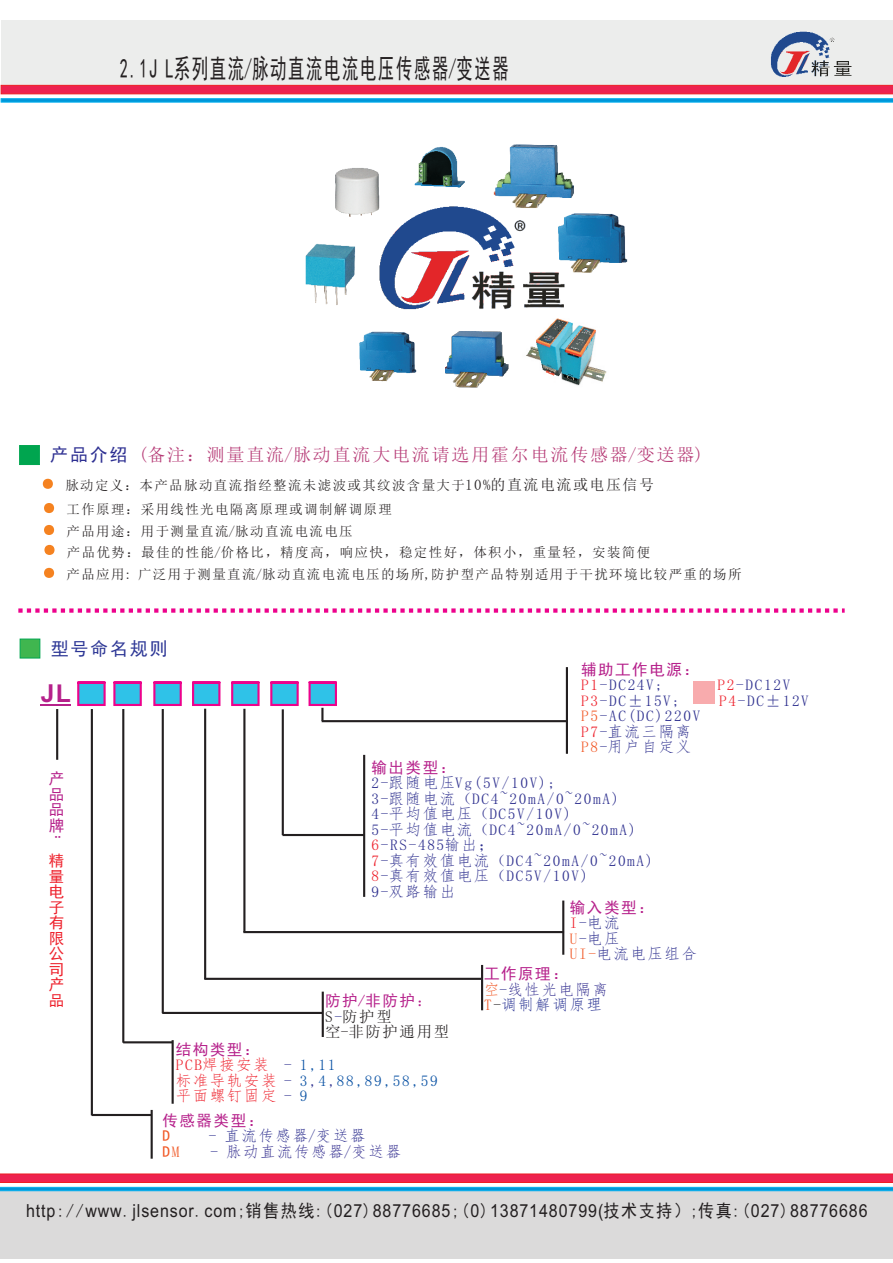
<style>
.page{position:relative;width:893px;height:1263px;background:#fff}
.page>*{position:absolute;margin:0;border:0;box-sizing:border-box;transform-origin:0 0}
.t1{font:27px "Sim Hei";letter-spacing:.1em;color:#231f20;scale:.6 1}
.t2{font:700 24.75px "Arial";color:#b6218b}
.t3{font:18px "Arial";letter-spacing:.055em;color:#231f20;scale:.89 1}
.t4{font:18px "Sim Sun";letter-spacing:.1em;color:#b53874}
.t5{font:18px "Sim Hei";letter-spacing:.1em;color:#2c3695}
.t6{font:18px "Sim Hei";color:#2e3092}
.t7{font:18px "Arial";color:#b6218b}
.t8{font:15.45px/15.5px "Fang Song";letter-spacing:.1em;color:#2e308f}
.t9{font:15.45px/15.5px "Sim Hei";letter-spacing:.1em;color:#b6218b;text-align:justify}
.t10{font:15.45px "Fang Song";letter-spacing:.1em;color:#363191}
.t11{font:15.45px/15.5px "Fang Song";letter-spacing:.1em;color:#ee222d}
.t12{font:15.45px/15.5px "Fang Song";letter-spacing:.1em;color:#0a52a4}
.t13{font:15.45px/15.5px "N Sim Sun";letter-spacing:.1em;color:#231f20}
.t14{font:15.45px/15.5px "Sim Hei";color:#ee222d;text-align:justify}
.t15{font:15.45px "Fang Song";letter-spacing:.1em;color:#2c3695}
.t16{font:15.45px "Sim Hei";color:#f15927}
.t17{font:15.45px "N Sim Sun";color:#2e308f}
.t18{font:13.5px/21.3px "Sim Sun";letter-spacing:.1em;color:#231f20}
.s1{font-size:15px}
.s2{color:#ee222d}
.s3{color:#f15927}
.s4{font-family:"N Sim Sun"}
.s5{color:#231f20}
.s6{color:#2e308f}
.s7{font-family:"Fang Song"}
.s8{font-family:"Sim Hei"}
</style>
<div class="page">
<svg style="left:18px;top:608px;width:827px;height:5px"></svg>
<svg style="left:20px;top:638px;width:20px;height:21px"></svg>
<hr style="left:41px;top:704px;width:30px;height:1px;background:#b6218b">
<svg style="left:56px;top:709px;width:3px;height:51px"></svg>
<svg style="left:44px;top:503px;width:10px;height:10px"></svg>
<svg style="left:44px;top:568px;width:10px;height:10px"></svg>
<svg style="left:19px;top:445px;width:21px;height:20px"></svg>
<svg style="left:44px;top:525px;width:10px;height:10px"></svg>
<svg style="left:44px;top:545px;width:11px;height:10px"></svg>
<svg style="left:43px;top:479px;width:10px;height:10px"></svg>
<div style="left:0;top:1189px;width:893px;height:69px;background:#dbdada"></div>
<svg style="left:0;top:1174px;width:893px;height:17px"></svg>
<div style="left:1px;top:20px;width:892px;height:73px;background:#ecedec"></div>
<svg style="left:1px;top:85px;width:892px;height:17px"></svg>
<div style="left:694px;top:681px;width:21px;height:23px;background:#f8abad"></div>
<svg style="left:77px;top:667px;width:491px;height:492px"></svg>
<img style="left:770px;top:31px;width:82px;height:46px">
<img style="left:305px;top:243px;width:50px;height:62px">
<img style="left:335px;top:168px;width:45px;height:49px">
<img style="left:493px;top:144px;width:81px;height:54px">
<img style="left:414px;top:146px;width:51px;height:42px">
<img style="left:570px;top:213px;width:58px;height:60px">
<img style="left:445px;top:331px;width:63px;height:56px">
<img style="left:359px;top:331px;width:58px;height:51px">
<img style="left:526px;top:319px;width:81px;height:67px">
<img style="left:373px;top:196px;width:197px;height:123px">
<h1 class="t1" style="left:120px;top:55px;width:650px">2.1J L系列直流/脉动直流电流电压传感器/变送器</h1>
<p class="t4" style="left:138px;top:445px;width:567px">(备注：测量直流/脉动直流大电流请选用霍尔电流传感器/变送器)</p>
<p class="t18" style="left:65px;top:474px;width:590px">脉动定义：本产品脉动直流指经整流未滤波或其纹波含量大于<span class="s1">10%的直流电流或电压信号</span></p>
<p class="t6" style="left:50px;top:446px;width:79px">产品介绍</p>
<p class="t18" style="left:67px;top:498px;width:327px">工作原理：采用线性光电隔离原理或调制解调原理</p>
<p class="t18" style="left:67px;top:520px;width:585px">产品用途：用于测量直流/脉动直流电流电压<br>产品优势：最佳的性能/价格比，精度高，响应快，稳定性好，体积小，重量轻，安装简便</p>
<p class="t18" style="left:67px;top:563px;width:676px">产品应用: 广泛用于测量直流/脉动直流电流电压的场所,防护型产品特别适用于干扰环境比较严重的场所</p>
<p class="t5" style="left:51px;top:639px;width:118px">型号命名规则</p>
<h2 class="t2" style="left:41px;top:684px;width:32px">JL</h2>
<p class="t9" style="left:49px;top:771px;width:17px">产品品牌</p>
<p class="t7" style="left:58px;top:836px;width:6px">̈</p>
<p class="t14" style="left:49px;top:853px;width:17px">精量电子有限公司产品</p>
<p class="t9" style="left:581px;top:661px;width:119px">辅助工作电源：</p>
<p class="t8" style="left:581px;top:677px;width:84px"><span class="s2">P1</span>-DC24V;</p>
<p class="t8" style="left:718px;top:677px;width:74px"><span class="s2">P2</span>-DC12V</p>
<p class="t8" style="left:581px;top:692px;width:101px"><span class="s2">P3</span>-DC±15V;</p>
<p class="t8" style="left:719px;top:692px;width:91px"><span class="s2">P4</span>-DC±12V</p>
<p class="t8" style="left:581px;top:723px;width:112px"><span class="s2">P7</span>-直流三隔离</p>
<p class="t8" style="left:581px;top:700px;width:121px;line-height:31px"><span class="s3">P5</span>-AC(DC)220V<br><span class="s3">P8</span>-用户自定义</p>
<p class="t9" style="left:372px;top:759px;width:85px">输出类型：</p>
<p class="t8" style="left:371px;top:775px;width:284px">2-跟随电压Vg(5V/10V);<br>3-跟随电流（DC4~20mA/0~20mA)<br>4-平均值电压（DC5V/10V)<br>5-平均值电流（DC4~20mA/0~20mA)<br><span class="s2">6</span>-RS-485输出；<br><span class="s2">7</span>-真有效值电流（DC4~20mA/0~20mA)<br><span class="s2">8</span>-真有效值电压（DC5V/10V)<br>9-双路输出</p>
<p class="t9" style="left:570px;top:899px;width:85px">输入类型：</p>
<p class="t8" style="left:570px;top:915px;width:129px"><span class="s2">I</span>-电流<br><span class="s3">U</span>-电压<br><span class="s3">UI-</span>电流电压组合</p>
<p class="t9" style="left:325px;top:993px;width:108px">防护/非防护<span class="s4">：</span></p>
<p class="t13" style="left:325px;top:1008px;width:126px">S 防护型<br>空-非防护通用型</p>
<p class="t17" style="left:334px;top:1008px;width:9px">-</p>
<p class="t9" style="left:176px;top:1041px;width:85px">结构类型：</p>
<p class="t11" style="left:176px;top:1057px;width:102px">PCB焊接安装标准导轨安装平面螺钉固定</p>
<p class="t8" style="left:284px;top:1057px;width:9px">-</p>
<p class="t12" style="left:300px;top:1057px;width:139px">1,11<br>3 4 88,89,58,59<br>9</p>
<p class="t8" style="left:284px;top:1072px;width:53px">- , , -</p>
<p class="t9" style="left:484px;top:966px;width:85px">工作原理：</p>
<p class="t15" style="left:484px;top:997px;width:119px"><span class="s3">T</span><span class="s5">-</span>调制解调原理</p>
<p class="t10" style="left:484px;top:982px;width:126px"><span class="s3">空</span><span class="s6">-</span>线性光电隔离</p>
<p class="t9" style="left:162px;top:1112px;width:102px">传感器类型：</p>
<p class="t16" style="left:162px;top:1128px;width:9px">D</p>
<p class="t8" style="left:209px;top:1128px;width:158px">- 直流传感器/变送器</p>
<p class="t16" style="left:162px;top:1143px;width:19px">D<span class="s7">M</span></p>
<p class="t10" style="left:211px;top:1143px;width:192px"><span class="s6">-</span> 脉动直流传感器/变送器</p>
<p class="t3" style="left:26px;top:1203px;width:947px">http<span class="s8">://</span>www<span class="s8">.</span>jlsensor<span class="s8">.</span>com<span class="s8">;销售热线:(</span>027<span class="s8">)</span>88776685<span class="s8">;(</span>0<span class="s8">)</span>13871480799(<span class="s8">技术支持）;传真:(</span>027<span class="s8">)</span>88776686</p>
</div>
